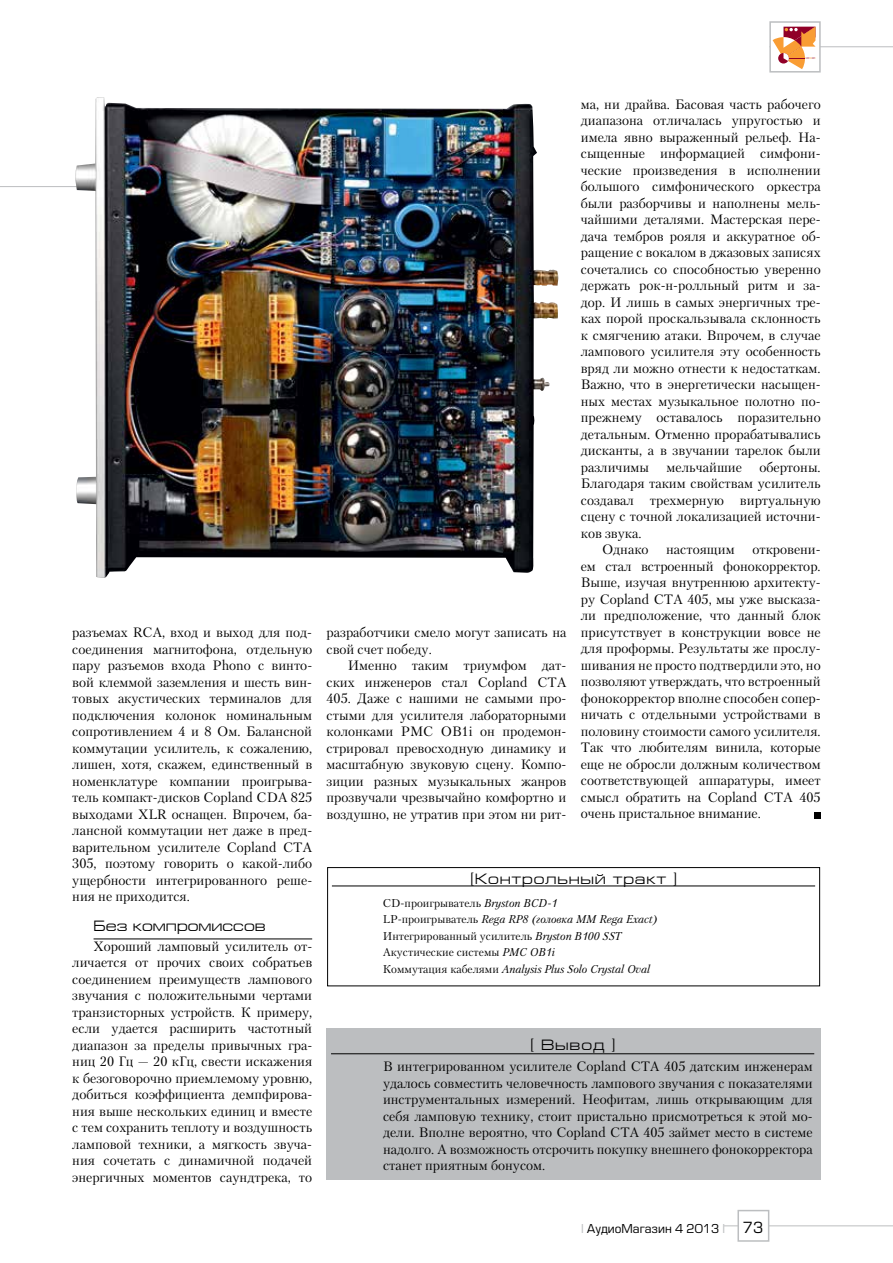
<style>
.page{position:relative;width:893px;height:1263px;background:#fff}
.page>*{position:absolute;margin:0;border:0;box-sizing:border-box;transform-origin:0 0}
.t1{font:15px "Europe Extended C";letter-spacing:.05em;color:#000}
.t2{font:15px "Europe Extended C";color:#000}
.t3{font:13.5px/16.5px "Petersburg";color:#000;text-align:justify}
.t4{font:12px "Europe C";color:#000}
.t5{font:11.25px/16.5px "Petersburg";color:#000}
.s1{font-style:italic}
.s2{color:#bcbec0}
.s3{font-size:15px}
</style>
<div class="page">
<hr style="left:769px;top:46px;width:124px;height:1px;background:#bcbec0">
<div style="left:770px;top:22px;width:50px;height:50px;background:#fff"></div>
<svg style="left:773px;top:27px;width:42px;height:42px"></svg>
<div style="left:769px;top:21px;width:52px;height:52px;border:2px solid #bcbec0"></div>
<hr style="left:724px;top:1225px;width:169px;height:1px;background:#bcbec0">
<div style="left:737px;top:1210px;width:32px;height:32px;background:#fff;border:2px solid #bcbec0"></div>
<hr style="left:0;top:186px;width:159px;height:1px;background:#bcbec0">
<div style="left:327px;top:867px;width:493px;height:119px;border:1px solid #000"></div>
<hr style="left:332px;top:885px;width:483px;height:1px;background:#000">
<div style="left:327px;top:1028px;width:494px;height:152px;background:#bcbec0"></div>
<hr style="left:331px;top:1053px;width:483px;height:1px;background:#000">
<hr style="left:94px;top:939px;width:218px;height:1px;background:#000">
<img style="left:75px;top:97px;width:484px;height:481px">
<div style="left:814px;top:812px;width:7px;height:7px;background:#000"></div>
<p class="t3" style="left:72px;top:624px;width:241px">разъемах RCA, вход и выход для под&shy;соединения магнитофона, отдельную пару разъемов входа Phono с винто&shy;вой клеммой заземления и шесть вин&shy;товых акустических терминалов для подключения колонок номинальным сопротивлением 4 и 8 Ом. Балансной коммутации усилитель, к сожалению, лишен, хотя, скажем, единственный в номенклатуре компании проигрыва&shy;тель компакт-дисков Copland CDA 825 выходами XLR оснащен. Впрочем, ба&shy;лансной коммутации нет даже в пред&shy;варительном усилителе Copland CTA 305, поэтому говорить о какой-либо ущербности интегрированного реше&shy;ния не приходится.</p>
<p class="t2" style="left:94px;top:918px;width:174px">Без компромиссов</p>
<p class="t3" style="left:72px;top:938px;width:241px;text-indent:21px">Хороший ламповый усилитель от&shy;личается от прочих своих собратьев соединением преимуществ лампового звучания с положительными чертами транзисторных устройств. К примеру, если удается расширить частотный диапазон за пределы привычных гра&shy;ниц 20 Гц — 20 кГц, свести искажения к безоговорочно приемлемому уровню, добиться коэффициента демпфирова&shy;ния выше нескольких единиц и вместе с тем сохранить теплоту и воздушность ламповой техники, а мягкость звуча&shy;ния сочетать с динамичной подачей энергичных моментов саундтрека, то</p>
<p class="t3" style="left:327px;top:624px;width:241px">разработчики смело могут записать на свой счет победу.</p>
<p class="t3" style="left:327px;top:657px;width:241px;text-indent:21px">Именно таким триумфом дат&shy;ских инженеров стал Copland CTA 405. Даже с нашими не самыми про&shy;стыми для усилителя лабораторными колонками PMC OB1i он продемон&shy;стрировал превосходную динамику и масштабную звуковую сцену. Компо&shy;зиции разных музыкальных жанров прозвучали чрезвычайно комфортно и воздушно, не утратив при этом ни рит-</p>
<p class="t3" style="left:581px;top:96px;width:241px">ма, ни драйва. Басовая часть рабочего диапазона отличалась упругостью и имела явно выраженный рельеф. На&shy;сыщенные информацией симфони&shy;ческие произведения в исполнении большого симфонического оркестра были разборчивы и наполнены мель&shy;чайшими деталями. Мастерская пере&shy;дача тембров рояля и аккуратное об&shy;ращение с вокалом в джазовых записях сочетались со способностью уверенно держать рок-н-ролльный ритм и за&shy;дор. И лишь в самых энергичных тре&shy;ках порой проскальзывала склонность к смягчению атаки. Впрочем, в случае лампового усилителя эту особенность вряд ли можно отнести к недостаткам.<br>Важно, что в энергетически насыщен&shy;ных местах музыкальное полотно по&shy;прежнему оставалось поразительно детальным. Отменно прорабатывались дисканты, а в звучании тарелок были различимы</p>
<p class="t3" style="left:667px;top:459px;width:77px">мельчайшие</p>
<p class="t3" style="left:759px;top:459px;width:63px">обертоны.</p>
<p class="t3" style="left:581px;top:475px;width:241px">Благодаря таким свойствам усилитель</p>
<p class="t3" style="left:581px;top:492px;width:241px">создавал трехмерную виртуальную</p>
<p class="t3" style="left:581px;top:508px;width:241px">сцену с точной локализацией источни-</p>
<p class="t3" style="left:581px;top:525px;width:62px">ков звука.</p>
<p class="t3" style="left:602px;top:541px;width:48px">Однако</p>
<p class="t3" style="left:666px;top:541px;width:70px">настоящим</p>
<p class="t3" style="left:581px;top:541px;width:241px;text-indent:172px">откровени&shy;ем стал встроенный фонокорректор.<br>Выше, изучая внутреннюю архитекту&shy;ру Copland CTA 405, мы уже высказа&shy;ли предположение, что данный блок присутствует в конструкции вовсе не для проформы. Результаты же прослу&shy;шивания не просто подтвердили это, но позволяют утверждать, что встроенный фонокорректор вполне способен сопер&shy;ничать с отдельными устройствами в половину стоимости самого усилителя.<br>Так что любителям винила, которые еще не обросли должным количеством соответствующей аппаратуры, имеет смысл обратить на Copland CTA 405 очень пристальное внимание.</p>
<p class="t1" style="left:470px;top:870px;width:208px">[Контрольный тракт ]</p>
<p class="t5" style="left:383px;top:894px;width:276px">CD-проигрыватель <span class="s1">Bryston BCD-1<br></span>LP-проигрыватель <span class="s1">Rega RP8 (головка MM Rega Exact)<br></span>Интегрированный усилитель <span class="s1">Bryston B100 SST </span>Акустические системы <span class="s1">PMC OB1i<br></span>Коммутация кабелями <span class="s1">Analysis Plus Solo Crystal Oval</span></p>
<p class="t1" style="left:530px;top:1036px;width:86px">[ Вывод ]</p>
<p class="t3" style="left:383px;top:1058px;width:431px">В интегрированном усилителе Copland CTA 405 датским инженерам удалось совместить человечность лампового звучания с показателями инструментальных измерений. Неофитам, лишь открывающим для себя ламповую технику, стоит пристально присмотреться к этой мо&shy;дели. Вполне вероятно, что Copland CTA 405 займет место в системе надолго. А возможность отсрочить покупку внешнего фонокорректора станет приятным бонусом.</p>
<p class="t4" style="left:581px;top:1222px;width:184px"><span class="s2">I</span> АудиоМагазин 4 2013 <span class="s2">I</span> <span class="s3">73</span></p>
</div>
